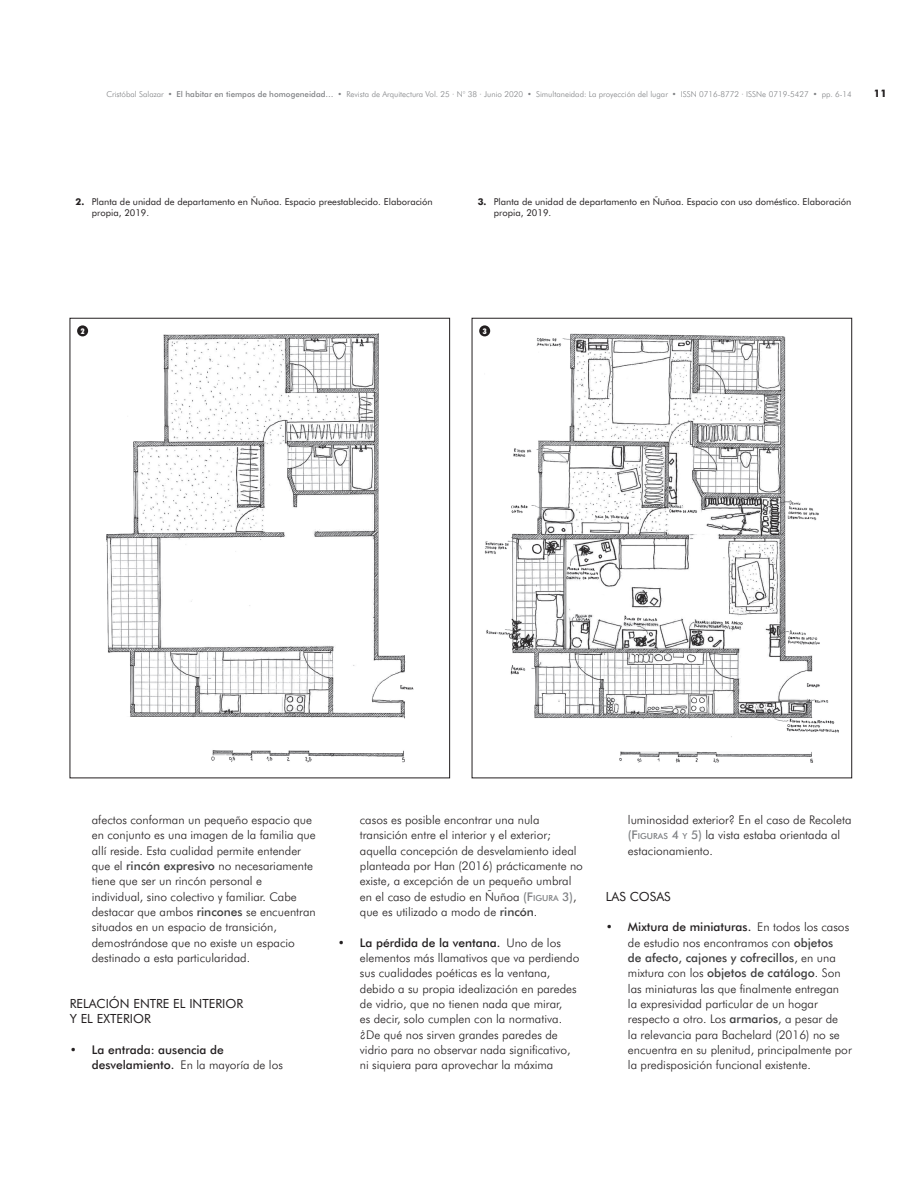
<style>
.page{position:relative;width:918px;height:1188px;background:#fff}
.page>*{position:absolute;margin:0;border:0;box-sizing:border-box;transform-origin:0 0}
.t1{font:12.6px/15.3px "Futura BT";color:#231f20}
.t2{font:300 12px/15.3px "Futura BT";color:#231f20}
.t3{font:500 12px/15.3px "Futura BT";color:#231f20}
.t4{font:700 10.35px "Futura BT";color:#231f20}
.t5{font:9.45px/11.2px "Futura BT";color:#231f20}
.t6{font:300 8.1px "Futura BT";color:#808285}
.t7{font:900 condensed 7.8px "Futura BT";color:#fff}
.s1{font-weight:500}
.s2{font-weight:700}
.s3{font-weight:500;color:#3e3e3f}
.s4{font-weight:300}
.s5{font-weight:500;color:#808285}
.s6{font-weight:500;font-size:8.4px;color:#808285}
</style>
<div class="page">
<svg style="left:70px;top:318px;width:782px;height:460px"></svg>
<div style="left:77px;top:325px;width:11px;height:11px;background:#231f20;border-radius:50%"></div>
<div style="left:479px;top:325px;width:11px;height:11px;background:#231f20;border-radius:50%"></div>
<p class="t6" style="left:106px;top:91px;width:747px">Cristóbal Salazar • <span class="s1">El habitar en tiempos de homogeneidad…</span> • Revista de Arquitectura Vol. 25 · N° 38 · Junio 2020 • Simultaneidad: La proyección del lugar • ISSN 0716-8772 · ISSNe 0719-5427 • pp. 6-14</p>
<p class="t4" style="left:874px;top:87px;width:14px">11</p>
<p class="t5" style="left:92px;top:196px;width:342px;text-indent:-16px"><span class="s2">2.</span> Planta de unidad de departamento en Ñuñoa. Espacio preestablecido. Elaboración propia, 2019.</p>
<p class="t5" style="left:494px;top:196px;width:359px;text-indent:-16px"><span class="s2">3.</span> Planta de unidad de departamento en Ñuñoa. Espacio con uso doméstico. Elaboración propia, 2019.</p>
<p class="t7" style="left:81px;top:327px;width:5px">2</p>
<p class="t7" style="left:483px;top:327px;width:5px">3</p>
<p class="t2" style="left:92px;top:813px;width:225px">afectos conforman un pequeño espacio que en conjunto es una imagen de la familia que allí reside. Esta cualidad permite entender que el <span class="s3">rincón expresivo</span> no necesariamente tiene que ser un rincón personal e individual, sino colectivo y familiar. Cabe destacar que ambos <span class="s3">rincones</span> se encuentran situados en un espacio de transición, demostrándose que no existe un espacio destinado a esta particularidad.</p>
<p class="t1" style="left:70px;top:997px;width:175px">RELACIÓN ENTRE EL INTERIOR<br>Y EL EXTERIOR</p>
<p class="t3" style="left:92px;top:1043px;width:193px;text-indent:-22px"><span class="s4">•</span> La entrada: ausencia de desvelamiento. <span class="s4">En la mayoría de los</span></p>
<p class="t2" style="left:360px;top:813px;width:225px">casos es posible encontrar una nula transición entre el interior y el exterior; aquella concepción de desvelamiento ideal planteada por Han (2016) prácticamente no existe, a excepción de un pequeño umbral en el caso de estudio en Ñuñoa <span class="s5">(F</span><span class="s6">IGURA</span> <span class="s5">3)</span>, que es utilizado a modo de <span class="s3">rincón</span>.</p>
<p class="t2" style="left:360px;top:936px;width:221px;text-indent:-22px">• <span class="s1">La pérdida de la ventana.</span> Uno de los elementos más llamativos que va perdiendo sus cualidades poéticas es la ventana, debido a su propia idealización en paredes de vidrio, que no tienen nada que mirar,<br>es decir, solo cumplen con la normativa. ¿De qué nos sirven grandes paredes de vidrio para no observar nada significativo, ni siquiera para aprovechar la máxima</p>
<p class="t2" style="left:628px;top:813px;width:225px">luminosidad exterior? En el caso de Recoleta <span class="s5">(F</span><span class="s6">IGURAS</span> <span class="s5">4</span> <span class="s6">Y</span> <span class="s5">5)</span> la vista estaba orientada al estacionamiento.</p>
<p class="t1" style="left:606px;top:890px;width:66px">LAS COSAS</p>
<p class="t2" style="left:628px;top:921px;width:225px;text-indent:-22px">• <span class="s1">Mixtura de miniaturas.</span> En todos los casos de estudio nos encontramos con <span class="s3">objetos<br>de afecto, cajones y cofrecillos</span>, en una mixtura con los <span class="s3">objetos de catálogo</span>. Son las miniaturas las que finalmente entregan<br>la expresividad particular de un hogar respecto a otro. Los <span class="s3">armarios</span>, a pesar de<br>la relevancia para Bachelard (2016) no se encuentra en su plenitud, principalmente por la predisposición funcional existente.</p>
</div>
